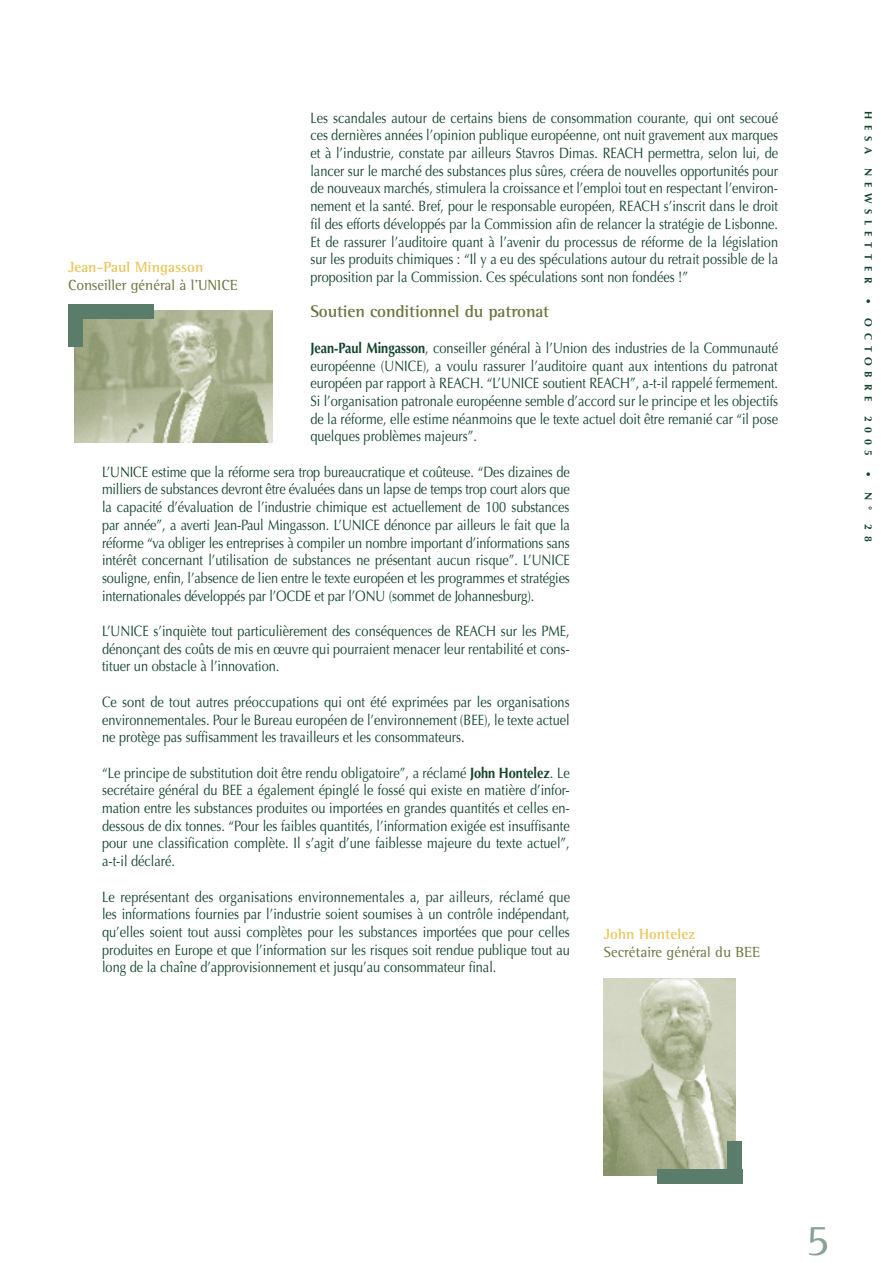
<style>
.page{position:relative;width:893px;height:1263px;background:#fff}
.page>*{position:absolute;margin:0;border:0;box-sizing:border-box;transform-origin:0 0}
.t1{font:45px "Rotis Semi Serif";color:#89a295}
.Partie_titre_1{font:700 17.25px "Rotis Semi Serif";letter-spacing:-.01em;color:#6a753e}
.Body{font:15px/17.7px "Optima";color:#13442c;text-align:justify;scale:.85 1}
.Image___Fonction{font:15px "Rotis Semi Serif";color:#6a753e}
.Image___Nom{font:700 15px "Rotis Semi Serif";color:#eac55b}
.t2{font:700 10.5px "Optima";letter-spacing:.55em;color:#13442c}
.s1{font-weight:700}
</style>
<div class="page">
<img style="left:74px;top:311px;width:198px;height:132px">
<div style="left:68px;top:304px;width:15px;height:43px;background:#5a7c6b"></div>
<div style="left:68px;top:304px;width:85px;height:15px;background:#5a7c6b"></div>
<img style="left:604px;top:978px;width:132px;height:198px">
<div style="left:727px;top:1141px;width:15px;height:42px;background:#5a7c6b"></div>
<div style="left:657px;top:1169px;width:85px;height:14px;background:#5a7c6b"></div>
<p class="Image___Nom" style="left:68px;top:258px;width:137px">Jean-Paul Mingasson</p>
<p class="Image___Fonction" style="left:68px;top:276px;width:171px">Conseiller général à l’UNICE</p>
<p class="Body" style="left:310px;top:109px;width:552px">Les scandales autour de certains biens de consommation courante, qui ont secoué ces dernières années l’opinion publique européenne, ont nuit gravement aux marques et à l’industrie, constate par ailleurs Stavros Dimas. REACH permettra, selon lui, de lancer sur le marché des substances plus sûres, créera de nouvelles opportunités pour de nouveaux marchés, stimulera la croissance et l’emploi tout en respectant l’environ&shy;nement et la santé. Bref, pour le responsable européen, REACH s’inscrit dans le droit fil des efforts développés par la Commission afin de relancer la stratégie de Lisbonne.<br>Et de rassurer l’auditoire quant à l’avenir du processus de réforme de la législation sur les produits chimiques : “Il y a eu des spéculations autour du retrait possible de la proposition par la Commission. Ces spéculations sont non fondées !”</p>
<p class="Partie_titre_1" style="left:310px;top:301px;width:240px">Soutien conditionnel du patronat</p>
<p class="Body" style="left:310px;top:339px;width:552px"><span class="s1">Jean-Paul Mingasson</span>, conseiller général à l’Union des industries de la Communauté européenne (UNICE), a voulu rassurer l’auditoire quant aux intentions du patronat européen par rapport à REACH. “L’UNICE soutient REACH”, a-t-il rappelé fermement.<br>Si l’organisation patronale européenne semble d’accord sur le principe et les objectifs de la réforme, elle estime néanmoins que le texte actuel doit être remanié car “il pose quelques problèmes majeurs”.</p>
<p class="Body" style="left:102px;top:463px;width:552px">L’UNICE estime que la réforme sera trop bureaucratique et coûteuse. “Des dizaines de milliers de substances devront être évaluées dans un lapse de temps trop court alors que la capacité d’évaluation de l’industrie chimique est actuellement de 100 substances par année”, a averti Jean-Paul Mingasson. L’UNICE dénonce par ailleurs le fait que la réforme “va obliger les entreprises à compiler un nombre important d’informations sans intérêt concernant l’utilisation de substances ne présentant aucun risque”. L’UNICE souligne, enfin, l’absence de lien entre le texte européen et les programmes et stratégies internationales développés par l’OCDE et par l’ONU (sommet de Johannesburg).</p>
<p class="Body" style="left:102px;top:622px;width:552px">L’UNICE s’inquiète tout particulièrement des conséquences de REACH sur les PME, dénonçant des coûts de mis en œuvre qui pourraient menacer leur rentabilité et cons&shy;tituer un obstacle à l’innovation.</p>
<p class="Body" style="left:102px;top:693px;width:552px">Ce sont de tout autres préoccupations qui ont été exprimées par les organisations environnementales. Pour le Bureau européen de l’environnement (BEE), le texte actuel ne protège pas suffisamment les travailleurs et les consommateurs.</p>
<p class="Body" style="left:102px;top:764px;width:552px">“Le principe de substitution doit être rendu obligatoire”, a réclamé <span class="s1">John Hontelez</span>. Le secrétaire général du BEE a également épinglé le fossé qui existe en matière d’infor&shy;mation entre les substances produites ou importées en grandes quantités et celles en&shy;dessous de dix tonnes. “Pour les faibles quantités, l’information exigée est insuffisante pour une classification complète. Il s’agit d’une faiblesse majeure du texte actuel”, a-t-il déclaré.</p>
<p class="Body" style="left:102px;top:888px;width:552px">Le représentant des organisations environnementales a, par ailleurs, réclamé que les informations fournies par l’industrie soient soumises à un contrôle indépendant, qu’elles soient tout aussi complètes pour les substances importées que pour celles produites en Europe et que l’information sur les risques soit rendue publique tout au long de la chaîne d’approvisionnement et jusqu’au consommateur final.</p>
<p class="Image___Nom" style="left:604px;top:925px;width:93px">John Hontelez</p>
<p class="Image___Fonction" style="left:604px;top:943px;width:158px">Secrétaire général du BEE</p>
<p class="t2" style="left:874px;top:111px;width:44px;rotate:90deg">HESA</p>
<p class="t2" style="left:874px;top:168px;width:116px;rotate:90deg">NEWSLETTER</p>
<p class="t2" style="left:874px;top:297px;width:105px;rotate:90deg">• OCTOBRE</p>
<p class="t2" style="left:874px;top:416px;width:42px;rotate:90deg">2005</p>
<p class="t2" style="left:874px;top:471px;width:40px;rotate:90deg">• N°</p>
<p class="t2" style="left:874px;top:524px;width:19px;rotate:90deg">2 8</p>
<p class="t1" style="left:806px;top:1213px;width:25px">5</p>
</div>
